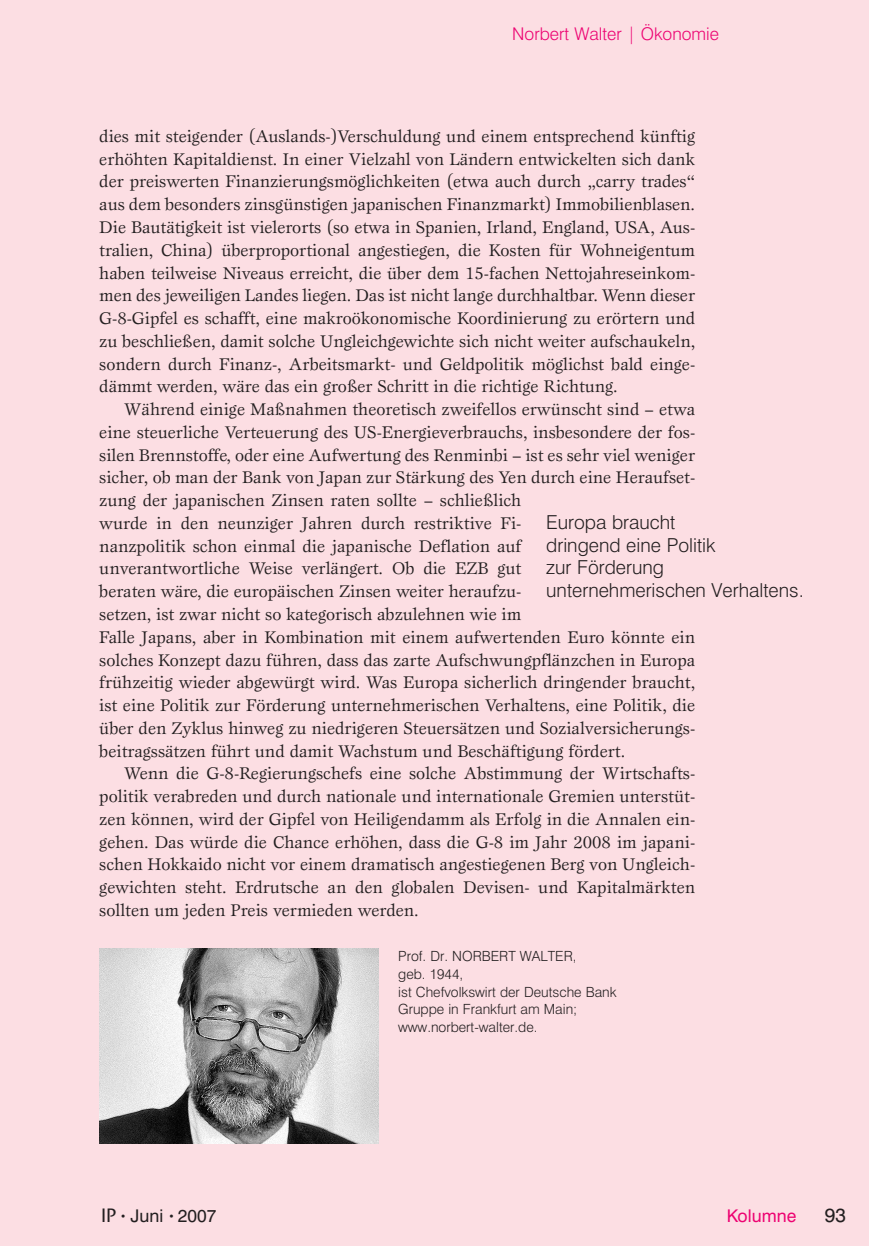
<style>
.page{position:relative;width:869px;height:1246px;background:#fff}
.page>*{position:absolute;margin:0;border:0;box-sizing:border-box;transform-origin:0 0}
.t1{font:300 19.25px/22.8px "Swiss 721 BT";color:#231f20}
.t2{font:19.25px "Swiss 721 BT";color:#231f20}
.t3{font:17.5px/22.8px "Esprit";color:#231f20;text-align:justify}
.t4{font:300 17.5px "Swiss 721 BT";color:#ed0372}
.t5{font:17.5px "Swiss 721 BT";color:#231f20}
.t6{font:17.5px "Swiss 721 BT";color:#ed0372}
.t7{font:300 14px/17.5px "Swiss 721 BT";color:#231f20}
.s1{font-family:"ITC Stone Sans";font-weight:500;font-size:19.25px}
.s2{font-size:10.5px}
</style>
<div class="page">
<div style="left:0;top:0;width:868px;height:1245px;background:#fcdee3"></div>
<img style="left:99px;top:948px;width:279px;height:195px">
<p class="t4" style="left:512px;top:23px;width:208px">Norbert Walter | Ökonomie</p>
<p class="t3" style="left:99px;top:124px;width:597px">dies mit steigender (Auslands-)Verschuldung und einem entsprechend künftig erhöhten Kapitaldienst. In einer Vielzahl von Ländern entwickelten sich dank der preiswerten Finanzierungsmöglichkeiten (etwa auch durch „carry trades“ aus dem besonders zinsgünstigen japanischen Finanzmarkt) Immobilienblasen.<br>Die Bautätigkeit ist vielerorts (so etwa in Spanien, Irland, England, USA, Aus&shy;tralien, China) überproportional angestiegen, die Kosten für Wohneigentum haben teilweise Niveaus erreicht, die über dem 15-fachen Nettojahreseinkom&shy;men des jeweiligen Landes liegen. Das ist nicht lange durchhaltbar. Wenn dieser G-8-Gipfel es schafft, eine makroökonomische Koordinierung zu erörtern und zu beschließen, damit solche Ungleichgewichte sich nicht weiter aufschaukeln, sondern durch Finanz-, Arbeitsmarkt- und Geldpolitik möglichst bald einge&shy;dämmt werden, wäre das ein großer Schritt in die richtige Richtung.</p>
<p class="t3" style="left:99px;top:397px;width:597px;text-align:left;text-indent:25px">Während einige Maßnahmen theoretisch zweifellos erwünscht sind – etwa eine steuerliche Verteuerung des US-Energieverbrauchs, insbesondere der fos&shy;silen Brennstoffe, oder eine Aufwertung des Renminbi – ist es sehr viel weniger sicher, ob man der Bank von Japan zur Stärkung des Yen durch eine Heraufset&shy;zung der japanischen Zinsen raten sollte – schließlich<br>wurde in den neunziger Jahren durch restriktive Fi-<br>nanzpolitik schon einmal die japanische Deflation auf<br>unverantwortliche Weise verlängert. Ob die EZB gut<br>beraten wäre, die europäischen Zinsen weiter heraufzu-<br>setzen, ist zwar nicht so kategorisch abzulehnen wie im<br>Falle Japans, aber in Kombination mit einem aufwertenden Euro könnte ein solches Konzept dazu führen, dass das zarte Aufschwungpflänzchen in Europa frühzeitig wieder abgewürgt wird. Was Europa sicherlich dringender braucht, ist eine Politik zur Förderung unternehmerischen Verhaltens, eine Politik, die über den Zyklus hinweg zu niedrigeren Steuersätzen und Sozialversicherungs&shy;beitragssätzen führt und damit Wachstum und Beschäftigung fördert.</p>
<p class="t3" style="left:99px;top:761px;width:597px;text-indent:25px">Wenn die G-8-Regierungschefs eine solche Abstimmung der Wirtschafts&shy;politik verabreden und durch nationale und internationale Gremien unterstüt&shy;zen können, wird der Gipfel von Heiligendamm als Erfolg in die Annalen ein&shy;gehen. Das würde die Chance erhöhen, dass die G-8 im Jahr 2008 im japani&shy;schen Hokkaido nicht vor einem dramatisch angestiegenen Berg von Ungleich&shy;gewichten steht. Erdrutsche an den globalen Devisen- und Kapitalmärkten sollten um jeden Preis vermieden werden.</p>
<p class="t1" style="left:546px;top:510px;width:259px">Europa braucht<br>dringend eine Politik<br>zur Förderung unternehmerischen Verhaltens.</p>
<p class="t7" style="left:398px;top:947px;width:220px">Prof. Dr. NORBERT WALTER,<br>geb. 1944,<br>ist Chefvolkswirt der Deutsche Bank<br>Gruppe in Frankfurt am Main; www.norbert-walter.de.</p>
<p class="t5" style="left:101px;top:1204px;width:117px"><span class="s1">IP</span> <span class="s2">•</span> Juni <span class="s2">•</span> 2007</p>
<p class="t6" style="left:726px;top:1204px;width:71px">Kolumne</p>
<p class="t2" style="left:824px;top:1202px;width:23px">93</p>
</div>
